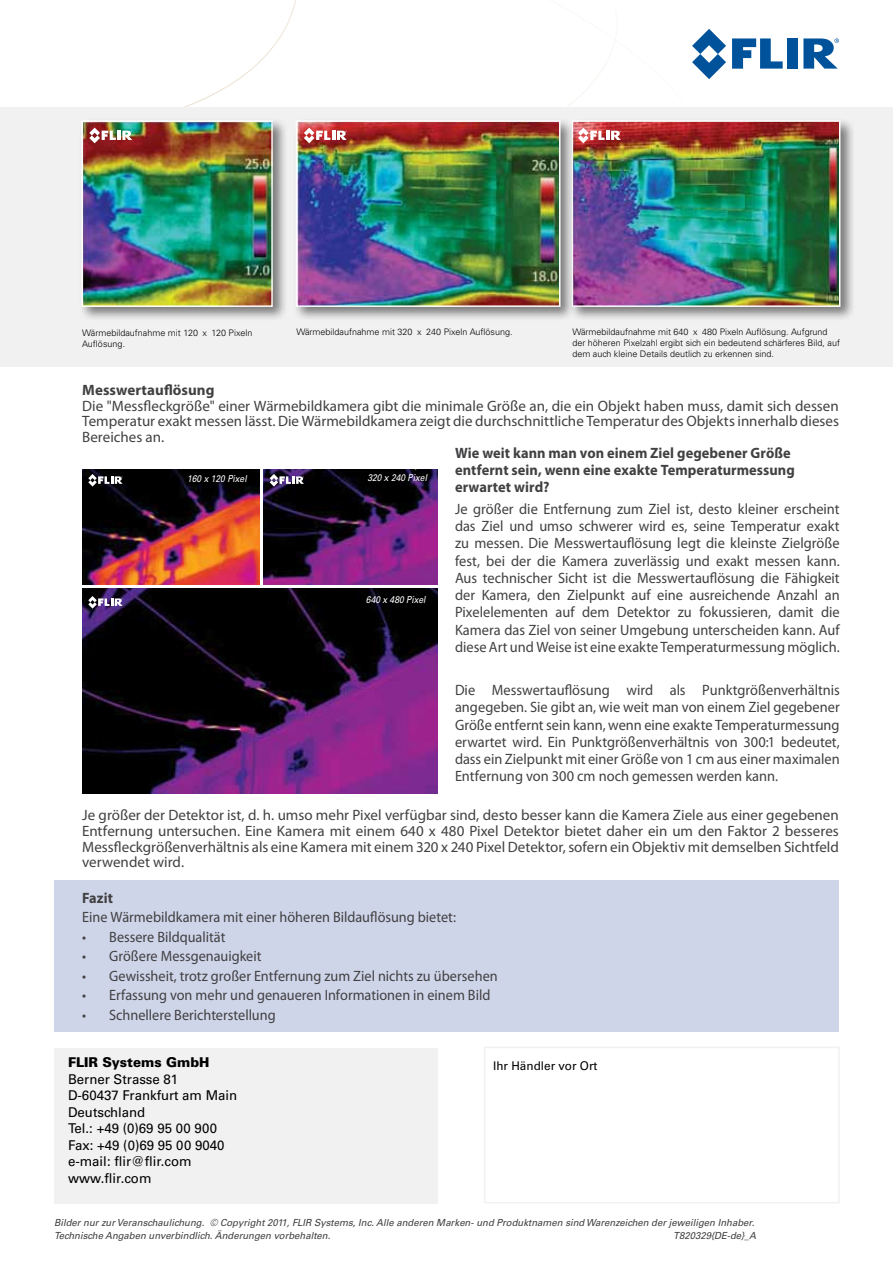
<style>
.page{position:relative;width:893px;height:1263px;background:#fff}
.page>*{position:absolute;margin:0;border:0;box-sizing:border-box;transform-origin:0 0}
.t1{font:15px/17.2px "Myriad Pro";color:#414042;text-align:justify;scale:.96 1}
.t2{font:15px/15.8px "Myriad Pro";color:#414042;text-align:justify}
.t3{font:15px "Myriad Pro";color:#414042;scale:.95 1}
.t4{font:700 15px/17.2px "Myriad Pro";letter-spacing:.005em;color:#414042;scale:.96 1}
.t5{font:700 15px "Myriad Pro";letter-spacing:.005em;color:#414042}
.t6{font:700 15px "Myriad Pro";letter-spacing:.005em;color:#414042;scale:.95 1}
.t7{font:13.5px/16.5px "Univers LT Std";color:#000}
.t8{font:900 13.5px "Univers LT Std";color:#000}
.t9{font:12px "Univers LT Std";color:#000}
.t10{font:italic 9.75px/13.5px "Univers LT Std";color:#414042}
.t11{font:italic 9.6px "Univers LT Std";color:#fff;scale:.89 1}
.t12{font:300 9px/10.8px "Univers LT Std";color:#000}
</style>
<div class="page">
<div style="left:54px;top:880px;width:785px;height:151px;background:#cfd5e9"></div>
<div style="left:54px;top:1048px;width:384px;height:155px;background:#f1f1f2"></div>
<div style="left:0;top:107px;width:893px;height:260px;background:#f1f1f2"></div>
<div style="left:484px;top:1047px;width:356px;height:156px;border:2px solid #f1f1f2"></div>
<svg style="left:732px;top:38px;width:51px;height:31px"></svg>
<div style="left:787px;top:38px;width:11px;height:31px;background:#00539b"></div>
<svg style="left:692px;top:29px;width:34px;height:50px"></svg>
<svg style="left:803px;top:38px;width:36px;height:31px"></svg>
<div style="left:78px;top:117px;width:210px;height:205px;background:#000;opacity:.5"></div>
<img style="left:84px;top:143px;width:186px;height:161px">
<div style="left:81px;top:120px;width:192px;height:187px;border:2px solid #fff"></div>
<div style="left:569px;top:117px;width:286px;height:205px;background:#000;opacity:.5"></div>
<img style="left:576px;top:123px;width:261px;height:181px">
<div style="left:572px;top:120px;width:268px;height:187px;border:2px solid #fff"></div>
<div style="left:293px;top:117px;width:283px;height:205px;background:#000;opacity:.5"></div>
<img style="left:299px;top:123px;width:258px;height:181px">
<div style="left:296px;top:120px;width:264px;height:187px;border:2px solid #fff"></div>
<img style="left:263px;top:470px;width:175px;height:115px">
<img style="left:82px;top:588px;width:356px;height:206px">
<img style="left:82px;top:470px;width:177px;height:115px">
<svg style="left:78px;top:0;width:269px;height:143px"></svg>
<svg style="left:88px;top:474px;width:35px;height:12px"></svg>
<svg style="left:270px;top:474px;width:34px;height:12px"></svg>
<svg style="left:88px;top:596px;width:35px;height:13px"></svg>
<svg style="left:578px;top:128px;width:43px;height:15px"></svg>
<p class="t12" style="left:82px;top:327px;width:172px">Wärmebildaufnahme mit 120 x 120 Pixeln<br>Auflösung.</p>
<p class="t12" style="left:572px;top:327px;width:269px">Wärmebildaufnahme mit 640 x 480 Pixeln Auflösung. Aufgrund der höheren Pixelzahl ergibt sich ein bedeutend schärferes Bild, auf dem auch kleine Details deutlich zu erkennen sind.</p>
<p class="t12" style="left:296px;top:327px;width:218px">Wärmebildaufnahme mit 320 x 240 Pixeln Auflösung.</p>
<p class="t5" style="left:82px;top:380px;width:134px">Messwertauflösung</p>
<p class="t2" style="left:82px;top:397px;width:758px">Die "Messfleckgröße" einer Wärmebildkamera gibt die minimale Größe an, die ein Objekt haben muss, damit sich dessen Temperatur exakt messen lässt. Die Wärmebildkamera zeigt die durchschnittliche Temperatur des Objekts innerhalb dieses Bereiches an.</p>
<p class="t11" style="left:187px;top:473px;width:68px">160 x 120 Pixel</p>
<p class="t11" style="left:367px;top:472px;width:69px">320 x 240 Pixel</p>
<p class="t11" style="left:366px;top:594px;width:69px">640 x 480 Pixel</p>
<p class="t4" style="left:455px;top:444px;width:355px">Wie weit kann man von einem Ziel gegebener Größe entfernt sein, wenn eine exakte Temperaturmessung erwartet wird?</p>
<p class="t1" style="left:455px;top:500px;width:402px">Je größer die Entfernung zum Ziel ist, desto kleiner erscheint das Ziel und umso schwerer wird es, seine Temperatur exakt zu messen. Die Messwertauflösung legt die kleinste Zielgröße fest, bei der die Kamera zuverlässig und exakt messen kann.<br>Aus technischer Sicht ist die Messwertauflösung die Fähigkeit der Kamera, den Zielpunkt auf eine ausreichende Anzahl an Pixelelementen auf dem Detektor zu fokussieren, damit die Kamera das Ziel von seiner Umgebung unterscheiden kann. Auf diese Art und Weise ist eine exakte Temperaturmessung möglich.</p>
<p class="t1" style="left:455px;top:681px;width:402px">Die Messwertauflösung wird als Punktgrößenverhältnis angegeben. Sie gibt an, wie weit man von einem Ziel gegebener Größe entfernt sein kann, wenn eine exakte Temperaturmessung erwartet wird. Ein Punktgrößenverhältnis von 300:1 bedeutet, dass ein Zielpunkt mit einer Größe von 1 cm aus einer maximalen Entfernung von 300 cm noch gemessen werden kann.</p>
<p class="t2" style="left:82px;top:807px;width:758px">Je größer der Detektor ist, d. h. umso mehr Pixel verfügbar sind, desto besser kann die Kamera Ziele aus einer gegebenen Entfernung untersuchen. Eine Kamera mit einem 640 x 480 Pixel Detektor bietet daher ein um den Faktor 2 besseres Messfleckgrößenverhältnis als eine Kamera mit einem 320 x 240 Pixel Detektor, sofern ein Objektiv mit demselben Sichtfeld verwendet wird.</p>
<p class="t6" style="left:82px;top:888px;width:34px">Fazit</p>
<p class="t3" style="left:82px;top:908px;width:395px">Eine Wärmebildkamera mit einer höheren Bildauflösung bietet:</p>
<p class="t3" style="left:82px;top:927px;width:152px">• Bessere Bildqualität</p>
<p class="t3" style="left:82px;top:947px;width:190px">• Größere Messgenauigkeit</p>
<p class="t3" style="left:82px;top:966px;width:439px">• Gewissheit, trotz großer Entfernung zum Ziel nichts zu übersehen</p>
<p class="t3" style="left:82px;top:986px;width:431px">• Erfassung von mehr und genaueren Informationen in einem Bild</p>
<p class="t3" style="left:82px;top:1005px;width:205px">• Schnellere Berichterstellung</p>
<p class="t8" style="left:68px;top:1054px;width:143px">FLIR Systems GmbH</p>
<p class="t7" style="left:68px;top:1070px;width:171px">Berner Strasse 81<br>D-60437 Frankfurt am Main<br>Deutschland<br>Tel.: +49 (0)69 95 00 900<br>Fax: +49 (0)69 95 00 9040 e-mail: flir@flir.com www.flir.com</p>
<p class="t9" style="left:493px;top:1059px;width:106px">Ihr Händler vor Ort</p>
<p class="t10" style="left:54px;top:1215px;width:702px">Bilder nur zur Veranschaulichung. © Copyright 2011, FLIR Systems, Inc. Alle anderen Marken- und Produktnamen sind Warenzeichen der jeweiligen Inhaber.<br>Technische Angaben unverbindlich. Änderungen vorbehalten.</p>
<p class="t10" style="left:673px;top:1229px;width:84px">T820329{DE-de}_A</p>
</div>
